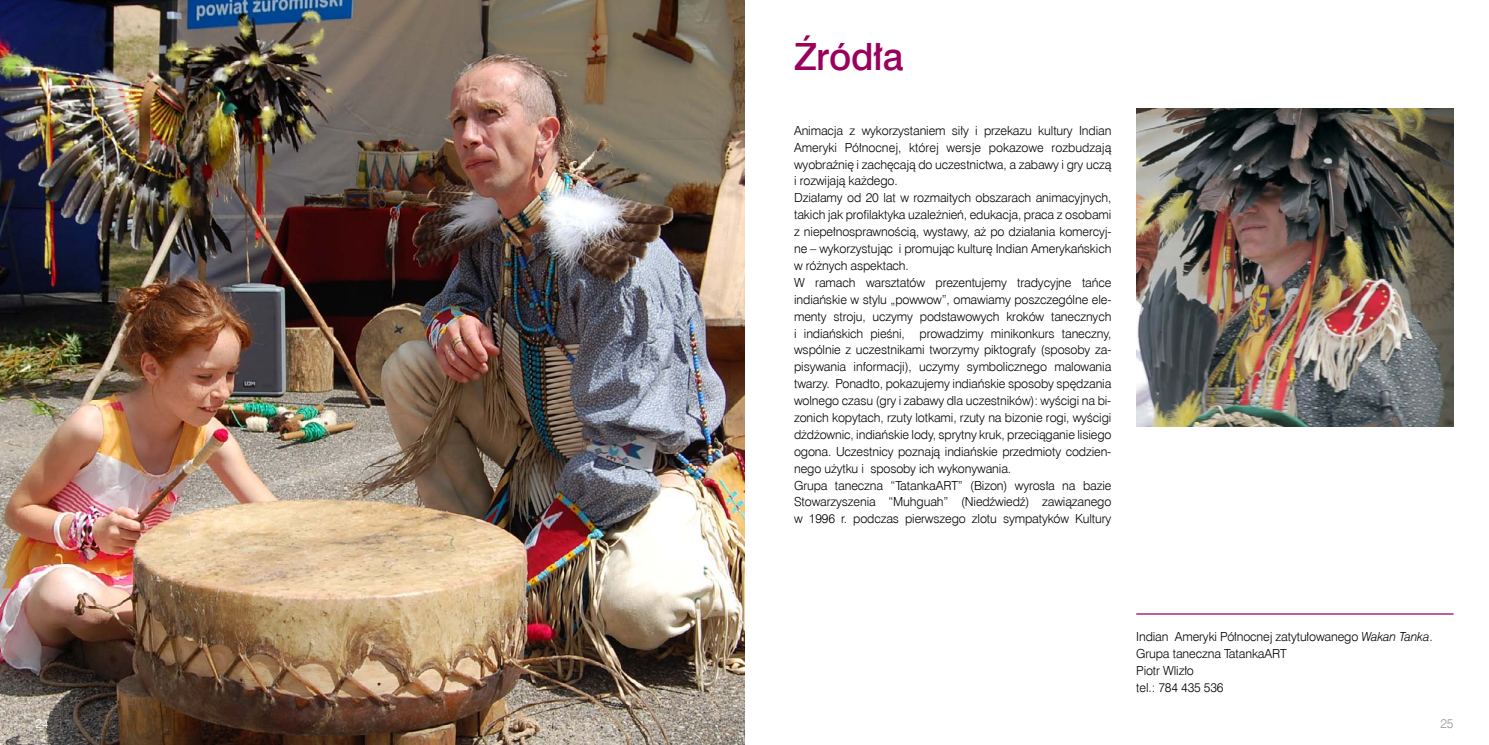
<style>
.page{position:relative;width:1489px;height:745px;background:#fff}
.page>*{position:absolute;margin:0;border:0;box-sizing:border-box;transform-origin:0 0}
.t1{font:37.5px "Swis 721 Md EU";letter-spacing:-.01em;color:#9a005c}
.t2{font:12.5px/16.9px "Swis 721 Lt EU";letter-spacing:-.01em;color:#000}
.t3{font:12.5px "Swis 721 Lt EU";color:#fff}
.t4{font:12.5px "Swis 721 Lt EU";color:#939598}
.s1{font-style:italic}
</style>
<div class="page">
<img style="left:0;top:0;width:744px;height:744px">
<img style="left:1136px;top:109px;width:317px;height:317px">
<hr style="left:1136px;top:613px;width:317px;height:1px;background:#9a005c">
<h1 class="t1" style="left:794px;top:33px;width:111px">Źródła</h1>
<p class="t2" style="left:794px;top:122px;width:319px">Animacja z wykorzystaniem siły i przekazu kultury Indian Ameryki Północnej, której wersje pokazowe rozbudzają wyobraźnię i zachęcają do uczestnictwa, a zabawy i gry uczą i rozwijają każdego.<br>Działamy od 20 lat w rozmaitych obszarach animacyjnych, takich jak profilaktyka uzależnień, edukacja, praca z osobami z niepełnosprawnością, wystawy, aż po działania komercyj&shy;ne – wykorzystując i promując kulturę Indian Amerykańskich w różnych aspektach.<br>W ramach warsztatów prezentujemy tradycyjne tańce indiańskie w stylu „powwow”, omawiamy poszczególne ele&shy;menty stroju, uczymy podstawowych kroków tanecznych i indiańskich pieśni, prowadzimy minikonkurs taneczny, wspólnie z uczestnikami tworzymy piktografy (sposoby za&shy;pisywania informacji), uczymy symbolicznego malowania twarzy. Ponadto, pokazujemy indiańskie sposoby spędzania wolnego czasu (gry i zabawy dla uczestników): wyścigi na bi&shy;zonich kopytach, rzuty lotkami, rzuty na bizonie rogi, wyścigi dżdżownic, indiańskie lody, sprytny kruk, przeciąganie lisiego ogona. Uczestnicy poznają indiańskie przedmioty codzien&shy;nego użytku i sposoby ich wykonywania.<br>Grupa taneczna “TatankaART” (Bizon) wyrosła na bazie Stowarzyszenia “Muhguah” (Niedźwiedź) zawiązanego w 1996 r. podczas pierwszego zlotu sympatyków Kultury</p>
<p class="t2" style="left:1136px;top:628px;width:298px">Indian Ameryki Północnej zatytułowanego <span class="s1">Wakan Tanka</span>.<br>Grupa taneczna TatankaART<br>Piotr Wlizło<br>tel.: 784 435 536</p>
<p class="t3" style="left:35px;top:715px;width:15px">24</p>
<p class="t4" style="left:1440px;top:715px;width:15px">25</p>
</div>
